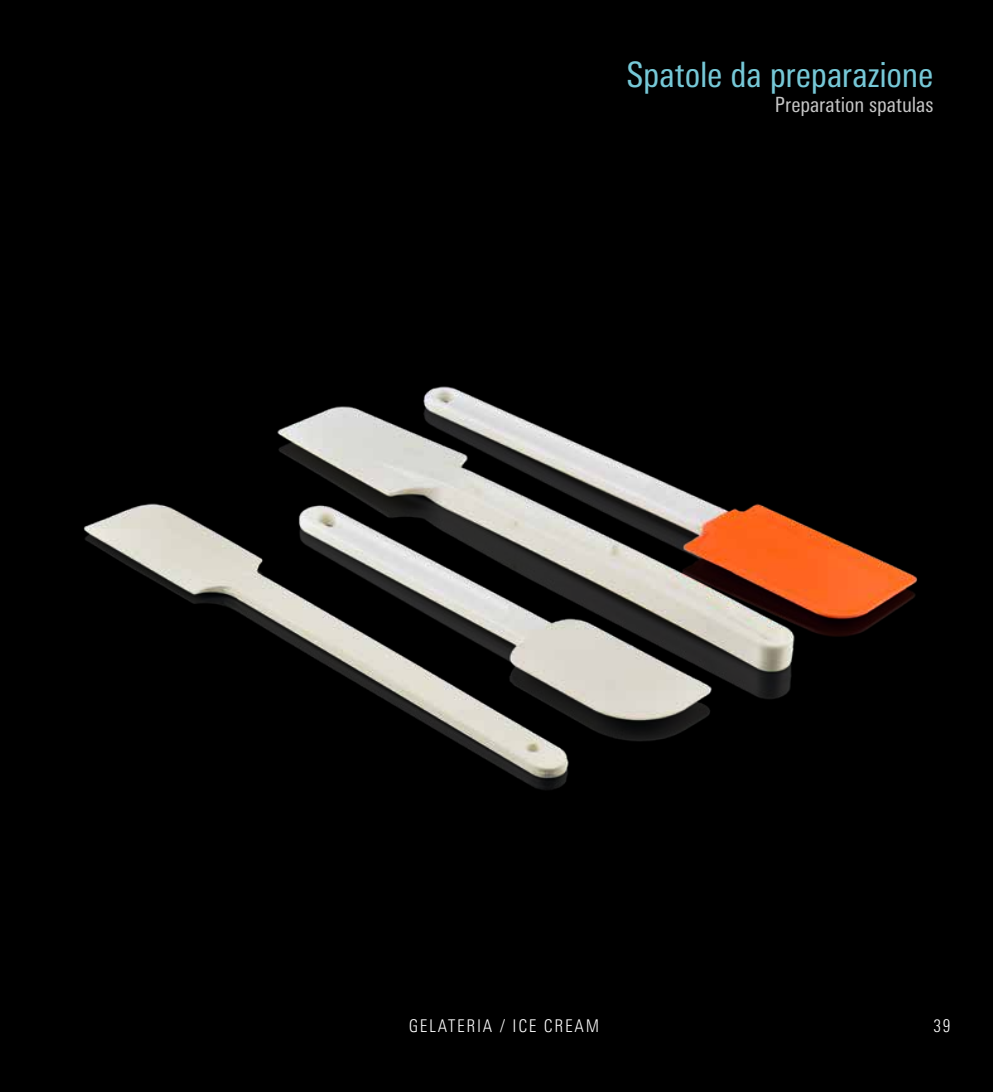
<style>
.page{position:relative;width:993px;height:1092px;background:#fff}
.page>*{position:absolute;margin:0;border:0;box-sizing:border-box;transform-origin:0 0}
.t1{font:condensed 35px "Linotype Univers";letter-spacing:-.005em;color:#76c8d7}
.t2{font:condensed 21px "Linotype Univers";letter-spacing:.005em;color:#c6c6c6}
.t3{font:300 condensed 17.5px "Linotype Univers";letter-spacing:.1em;color:#fff}
</style>
<div class="page">
<div style="left:0;top:0;width:992px;height:1091px;background:#000"></div>
<img style="left:83px;top:386px;width:835px;height:404px">
<p class="t1" style="left:626px;top:54px;width:308px">Spatole da preparazione</p>
<p class="t2" style="left:774px;top:93px;width:160px">Preparation spatulas</p>
<p class="t3" style="left:408px;top:1016px;width:192px">GELATERIA / ICE CREAM</p>
<p class="t3" style="left:933px;top:1016px;width:19px">39</p>
</div>
